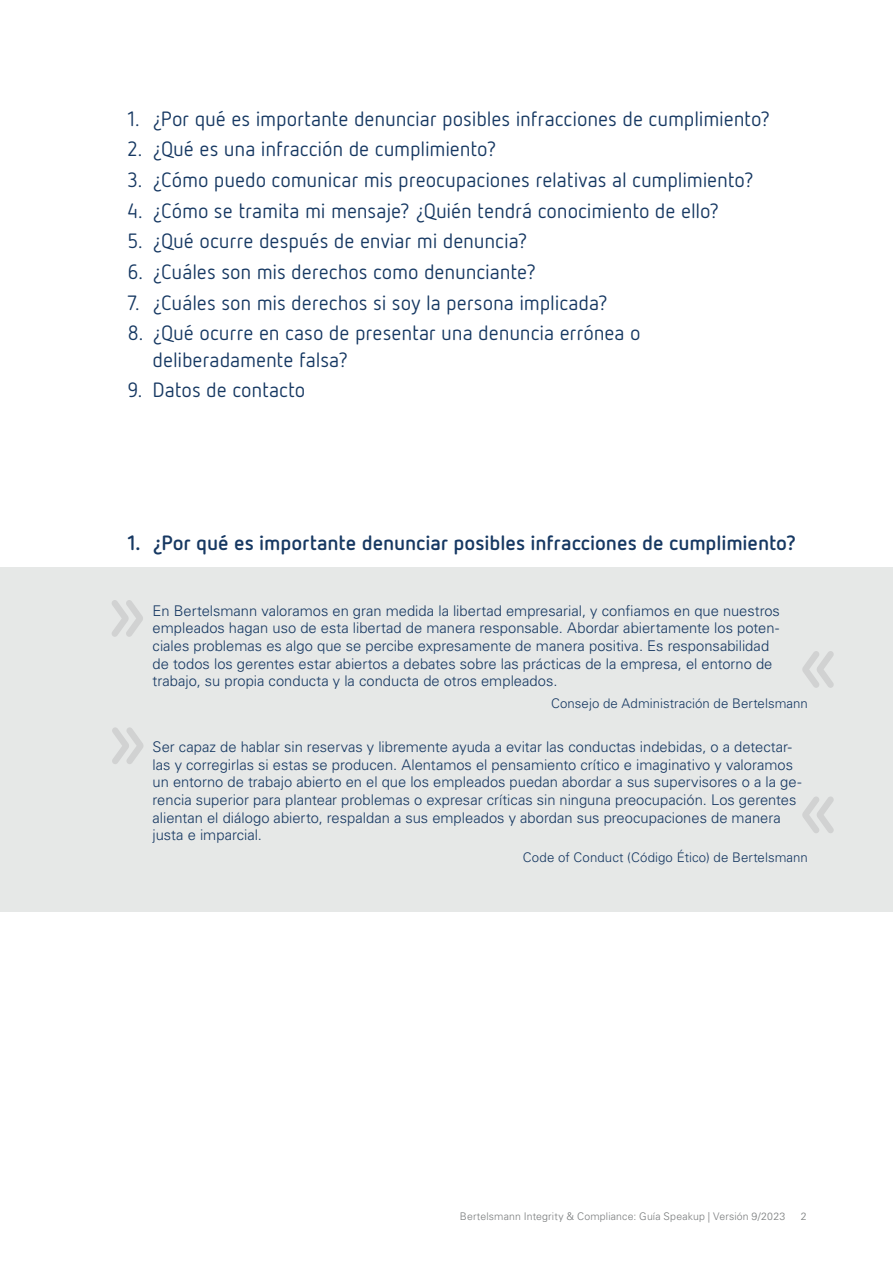
<style>
.page{position:relative;width:893px;height:1263px;background:#fff}
.page>*{position:absolute;margin:0;border:0;box-sizing:border-box;transform-origin:0 0}
.t1{font:20.55px/26.5px "Netto";letter-spacing:-.005em;color:#163862}
.t2{font:700 20.55px "Netto";letter-spacing:-.005em;color:#163862}
.t3{font:300 14.7px/17.7px "Univers LT Pro 45";color:#163862}
.t4{font:300 13.2px "Univers LT Pro 45";letter-spacing:.005em;color:#163862}
.t5{font:300 10.5px "Univers LT Pro 45";letter-spacing:.015em;color:#787b7c}
</style>
<div class="page">
<div style="left:0;top:568px;width:893px;height:344px;background:#e6e8e7"></div>
<svg style="left:112px;top:600px;width:31px;height:37px"></svg>
<svg style="left:112px;top:727px;width:32px;height:37px"></svg>
<svg style="left:802px;top:651px;width:32px;height:37px"></svg>
<svg style="left:802px;top:796px;width:32px;height:37px"></svg>
<p class="t1" style="left:128px;top:105px;width:644px">1. ¿Por qué es importante denunciar posibles infracciones de cumplimiento?</p>
<p class="t1" style="left:128px;top:135px;width:370px">2. ¿Qué es una infracción de cumplimiento?</p>
<p class="t1" style="left:128px;top:166px;width:628px">3. ¿Cómo puedo comunicar mis preocupaciones relativas al cumplimiento?</p>
<p class="t1" style="left:128px;top:197px;width:593px">4. ¿Cómo se tramita mi mensaje? ¿Quién tendrá conocimiento de ello?</p>
<p class="t1" style="left:128px;top:227px;width:401px">5. ¿Qué ocurre después de enviar mi denuncia?</p>
<p class="t1" style="left:128px;top:258px;width:410px">6. ¿Cuáles son mis derechos como denunciante?</p>
<p class="t1" style="left:128px;top:289px;width:482px">7. ¿Cuáles son mis derechos si soy la persona implicada?</p>
<p class="t1" style="left:153px;top:319px;width:489px;text-indent:-25px">8. ¿Qué ocurre en caso de presentar una denuncia errónea o deliberadamente falsa?</p>
<p class="t1" style="left:128px;top:377px;width:179px">9. Datos de contacto</p>
<p class="t2" style="left:128px;top:530px;width:670px">1. ¿Por qué es importante denunciar posibles infracciones de cumplimiento?</p>
<p class="t3" style="left:153px;top:601px;width:629px">En Bertelsmann valoramos en gran medida la libertad empresarial, y confiamos en que nuestros empleados hagan uso de esta libertad de manera responsable. Abordar abiertamente los poten&shy;ciales problemas es algo que se percibe expresamente de manera positiva. Es responsabilidad de todos los gerentes estar abiertos a debates sobre las prácticas de la empresa, el entorno de trabajo, su propia conducta y la conducta de otros empleados.</p>
<p class="t4" style="left:551px;top:695px;width:258px">Consejo de Administración de Bertelsmann</p>
<p class="t3" style="left:153px;top:737px;width:650px">Ser capaz de hablar sin reservas y libremente ayuda a evitar las conductas indebidas, o a detectar&shy;las y corregirlas si estas se producen. Alentamos el pensamiento crítico e imaginativo y valoramos un entorno de trabajo abierto en el que los empleados puedan abordar a sus supervisores o a la ge&shy;rencia superior para plantear problemas o expresar críticas sin ninguna preocupación. Los gerentes alientan el diálogo abierto, respaldan a sus empleados y abordan sus preocupaciones de manera justa e imparcial.</p>
<p class="t4" style="left:523px;top:849px;width:287px">Code of Conduct (Código Ético) de Bertelsmann</p>
<p class="t5" style="left:460px;top:1209px;width:327px">Bertelsmann Integrity &amp; Compliance: Guía Speakup | Versión 9/2023</p>
<p class="t5" style="left:801px;top:1209px;width:7px">2</p>
</div>
